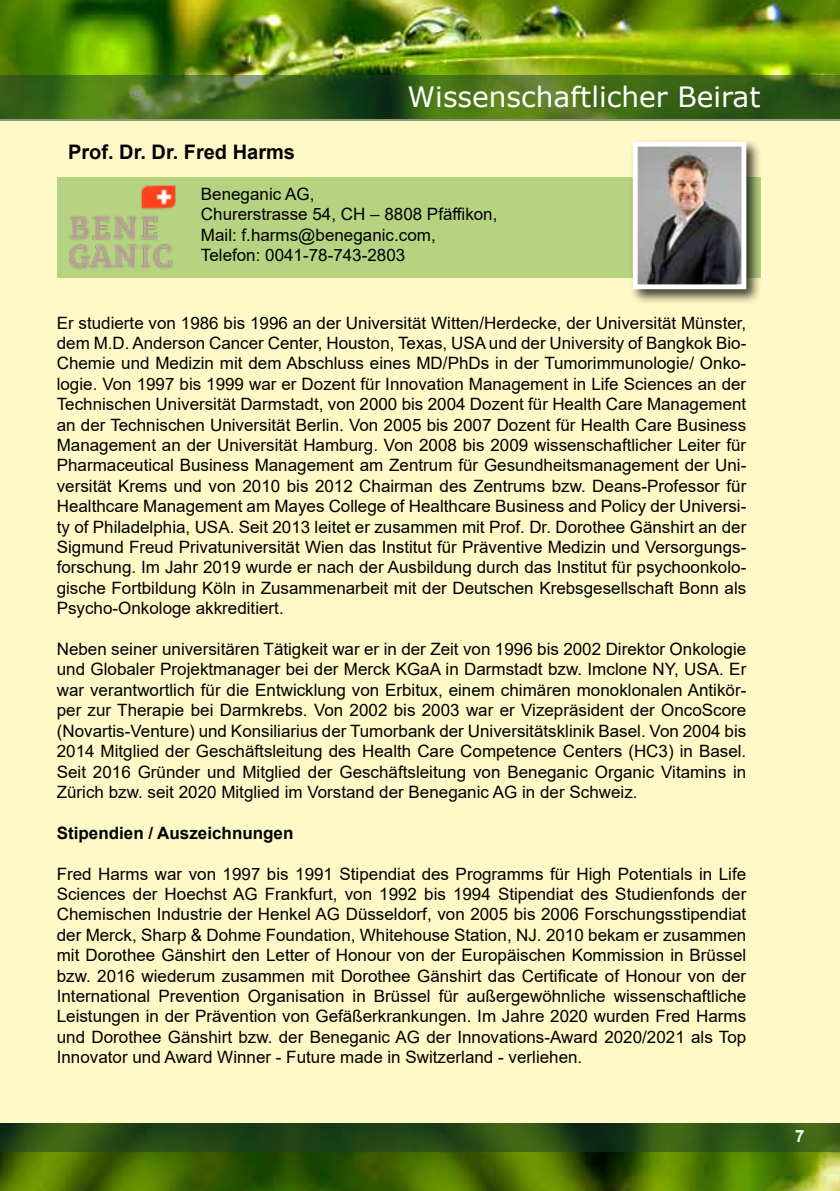
<style>
.page{position:relative;width:840px;height:1191px;background:#fff}
.page>*{position:absolute;margin:0;border:0;box-sizing:border-box;transform-origin:0 0}
.t1{font:28px "Verdana";color:#fff}
.t2{font:700 20px "Arial";color:#000}
.t3{font:17px/20.4px "Arial";color:#000;text-align:justify}
.t4{font:700 17px "Arial";color:#000}
.t5{font:700 17px "Arial";color:#fff}
</style>
<div class="page">
<img style="left:0;top:0;width:839px;height:75px">
<img style="left:0;top:1151px;width:839px;height:40px">
<div style="left:0;top:119px;width:839px;height:1004px;background:#fff9c7"></div>
<svg style="left:0;top:75px;width:839px;height:45px;background:#40681c"></svg>
<svg style="left:0;top:1123px;width:839px;height:28px;background:#284c15"></svg>
<div style="left:57px;top:177px;width:703px;height:101px;background:#b6d382"></div>
<div style="left:629px;top:138px;width:131px;height:167px;background:#000;opacity:.75"></div>
<img style="left:638px;top:148px;width:102px;height:135px">
<div style="left:632px;top:142px;width:114px;height:147px;border:5px solid #fff"></div>
<img style="left:69px;top:186px;width:107px;height:84px">
<h1 class="t1" style="left:407px;top:77px;width:354px">Wissenschaftlicher Beirat</h1>
<p class="t2" style="left:68px;top:138px;width:228px">Prof. Dr. Dr. Fred Harms</p>
<p class="t3" style="left:201px;top:184px;width:298px;text-align:left">Beneganic AG,<br>Churerstrasse 54, CH – 8808 Pfäffikon,<br>Mail: f.harms@beneganic.com,<br>Telefon: 0041-78-743-2803</p>
<p class="t3" style="left:57px;top:312px;width:690px">Er studierte von 1986 bis 1996 an der Universität Witten/Herdecke, der Universität Münster, dem M.D. Anderson Cancer Center, Houston, Texas, USA und der University of Bangkok Bio-Chemie und Medizin mit dem Abschluss eines MD/PhDs in der Tumorimmunologie/ Onko&shy;logie. Von 1997 bis 1999 war er Dozent für Innovation Management in Life Sciences an der Technischen Universität Darmstadt, von 2000 bis 2004 Dozent für Health Care Management an der Technischen Universität Berlin. Von 2005 bis 2007 Dozent für Health Care Business Management an der Universität Hamburg. Von 2008 bis 2009 wissenschaftlicher Leiter für Pharmaceutical Business Management am Zentrum für Gesundheitsmanagement der Uni&shy;versität Krems und von 2010 bis 2012 Chairman des Zentrums bzw. Deans-Professor für Healthcare Management am Mayes College of Healthcare Business and Policy der Universi&shy;ty of Philadelphia, USA. Seit 2013 leitet er zusammen mit Prof. Dr. Dorothee Gänshirt an der Sigmund Freud Privatuniversität Wien das Institut für Präventive Medizin und Versorgungs&shy;forschung. Im Jahr 2019 wurde er nach der Ausbildung durch das Institut für psychoonkolo&shy;gische Fortbildung Köln in Zusammenarbeit mit der Deutschen Krebsgesellschaft Bonn als Psycho-Onkologe akkreditiert.</p>
<p class="t3" style="left:57px;top:639px;width:690px">Neben seiner universitären Tätigkeit war er in der Zeit von 1996 bis 2002 Direktor Onkologie und Globaler Projektmanager bei der Merck KGaA in Darmstadt bzw. Imclone NY, USA. Er war verantwortlich für die Entwicklung von Erbitux, einem chimären monoklonalen Antikör&shy;per zur Therapie bei Darmkrebs. Von 2002 bis 2003 war er Vizepräsident der OncoScore (Novartis-Venture) und Konsiliarius der Tumorbank der Universitätsklinik Basel. Von 2004 bis 2014 Mitglied der Geschäftsleitung des Health Care Competence Centers (HC3) in Basel.<br>Seit 2016 Gründer und Mitglied der Geschäftsleitung von Beneganic Organic Vitamins in Zürich bzw. seit 2020 Mitglied im Vorstand der Beneganic AG in der Schweiz.</p>
<p class="t4" style="left:57px;top:820px;width:238px">Stipendien / Auszeichnungen</p>
<p class="t3" style="left:57px;top:863px;width:690px">Fred Harms war von 1997 bis 1991 Stipendiat des Programms für High Potentials in Life Sciences der Hoechst AG Frankfurt, von 1992 bis 1994 Stipendiat des Studienfonds der Chemischen Industrie der Henkel AG Düsseldorf, von 2005 bis 2006 Forschungsstipendiat der Merck, Sharp &amp; Dohme Foundation, Whitehouse Station, NJ. 2010 bekam er zusammen mit Dorothee Gänshirt den Letter of Honour von der Europäischen Kommission in Brüssel bzw. 2016 wiederum zusammen mit Dorothee Gänshirt das Certificate of Honour von der International Prevention Organisation in Brüssel für außergewöhnliche wissenschaftliche Leistungen in der Prävention von Gefäßerkrankungen. Im Jahre 2020 wurden Fred Harms und Dorothee Gänshirt bzw. der Beneganic AG der Innovations-Award 2020/2021 als Top Innovator und Award Winner - Future made in Switzerland - verliehen.</p>
<p class="t5" style="left:794px;top:1124px;width:11px">7</p>
</div>
